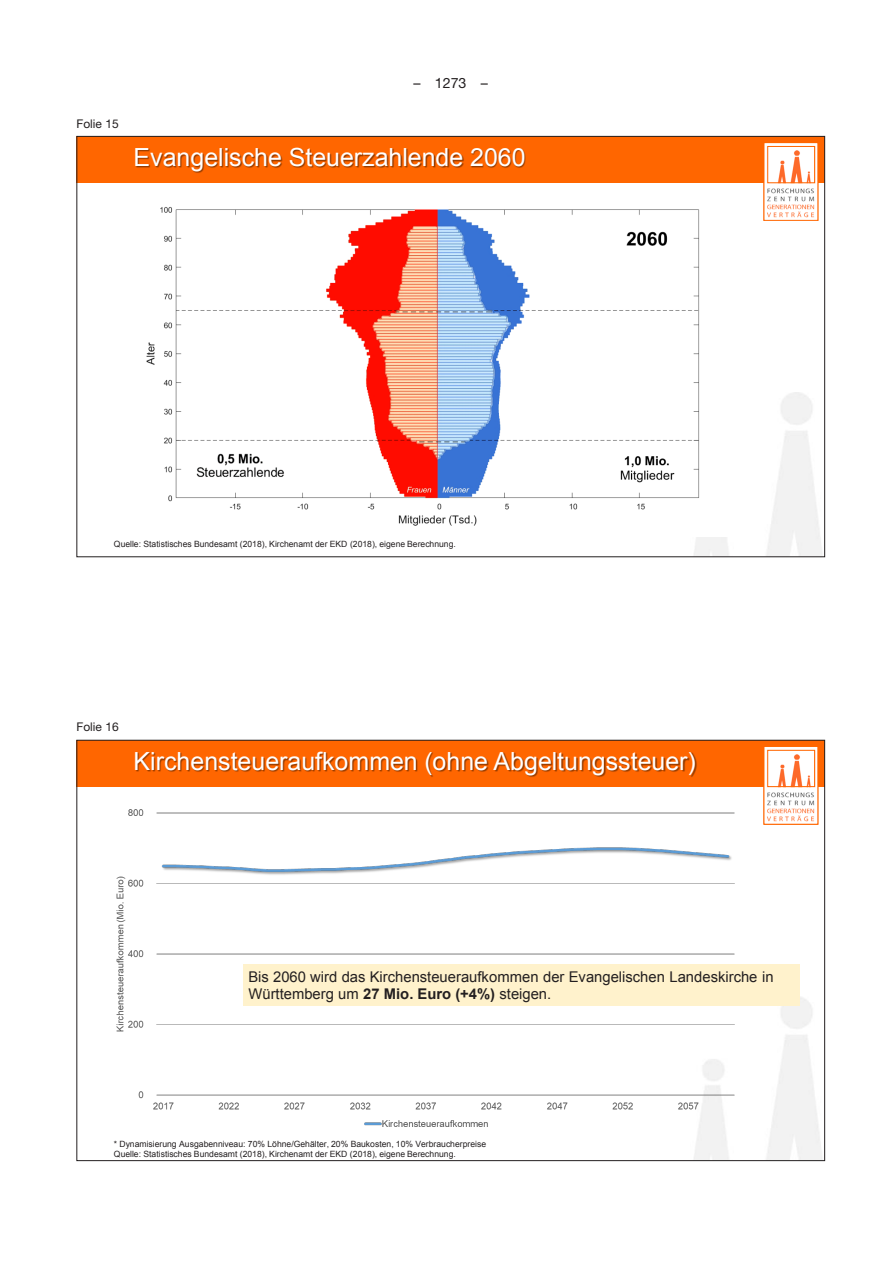
<style>
.page{position:relative;width:893px;height:1263px;background:#fff}
.page>*{position:absolute;margin:0;border:0;box-sizing:border-box;transform-origin:0 0}
.t1{font:25.05px "Arial";color:#fff}
.t2{font:14.85px/17.9px "Arial";color:#231f20}
.t3{font:14.25px "Helvetica Neue LT";color:#231f20}
.t4{font:12px "Helvetica Neue LT";color:#231f20}
.t5{font:8.55px/10.4px "Arial";color:#231f20}
.s1{font-weight:700}
</style>
<div class="page">
<div style="left:77px;top:136px;width:748px;height:47px;background:#f60"></div>
<img style="left:136px;top:148px;width:319px;height:25px">
<img style="left:455px;top:148px;width:71px;height:20px">
<svg style="left:766px;top:145px;width:50px;height:73px"></svg>
<div style="left:767px;top:146px;width:48px;height:37px;border:1px solid #f60"></div>
<img style="left:146px;top:207px;width:582px;height:331px">
<img style="left:190px;top:448px;width:96px;height:36px">
<div style="left:77px;top:740px;width:748px;height:47px;background:#f60"></div>
<img style="left:116px;top:809px;width:619px;height:326px">
<img style="left:136px;top:752px;width:561px;height:25px">
<svg style="left:766px;top:748px;width:50px;height:74px"></svg>
<div style="left:767px;top:750px;width:48px;height:37px;border:1px solid #f60"></div>
<div style="left:243px;top:964px;width:556px;height:42px;background:#fff2cc"></div>
<h3 class="t4" style="left:77px;top:116px;width:44px">Folie 15</h3>
<h3 class="t3" style="left:414px;top:74px;width:76px">– 1273 –</h3>
<h1 class="t1" style="left:134px;top:141px;width:393px">Evangelische Steuerzahlende 2060</h1>
<p class="t5" style="left:114px;top:539px;width:344px">Quelle: Statistisches Bundesamt (2018), Kirchenamt der EKD (2018), eigene Berechnung.</p>
<h3 class="t4" style="left:77px;top:720px;width:44px">Folie 16</h3>
<h1 class="t1" style="left:134px;top:745px;width:564px">Kirchensteueraufkommen (ohne Abgeltungssteuer)</h1>
<h2 class="t2" style="left:248px;top:967px;width:527px">Bis 2060 wird das Kirchensteueraufkommen der Evangelischen Landeskirche in<br>Württemberg um <span class="s1">27 Mio. Euro (+4%)</span> steigen.</h2>
<p class="t5" style="left:114px;top:1139px;width:374px">* Dynamisierung Ausgabenniveau: 70% Löhne/Gehälter, 20% Baukosten, 10% Verbraucherpreise<br>Quelle: Statistisches Bundesamt (2018), Kirchenamt der EKD (2018), eigene Berechnung.</p>
</div>
